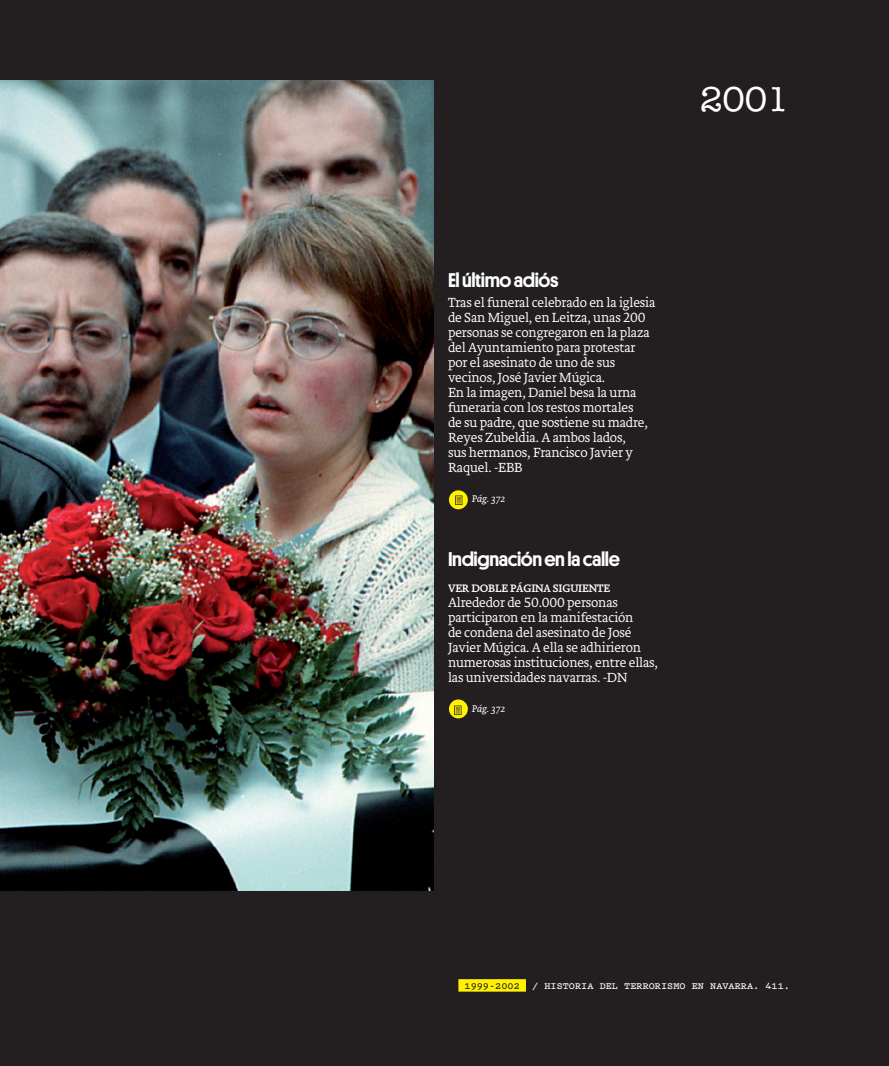
<style>
.page{position:relative;width:889px;height:1066px;background:#231f20}
.page>*{position:absolute;margin:0;border:0;box-sizing:border-box;transform-origin:0 0}
.t1{font:500 35px "American Typewriter";color:#fff}
.t2{font:500 20px "Platform";letter-spacing:-.02em;color:#fff}
.t3{font:200 13.75px/15px "Brioni Text Std";letter-spacing:-.015em;color:#fff}
.t4{font:11.25px "Brioni Text Std";letter-spacing:-.015em;color:#fff}
.t5{font:600 10px "Pitch";color:#fff}
.t6{font:italic 300 10px "Brioni Text Std";letter-spacing:-.005em;color:#fff}
.s1{color:#231f20}
</style>
<div class="page">
<img style="left:0;top:81px;width:434px;height:809px">
<svg style="left:449px;top:699px;width:19px;height:19px"></svg>
<svg style="left:449px;top:490px;width:19px;height:19px"></svg>
<div style="left:458px;top:979px;width:68px;height:13px;background:#fff101"></div>
<svg style="left:455px;top:495px;width:7px;height:10px"></svg>
<svg style="left:454px;top:705px;width:7px;height:10px"></svg>
<h1 class="t1" style="left:700px;top:80px;width:92px">2001</h1>
<h2 class="t2" style="left:448px;top:265px;width:112px">El último adiós</h2>
<p class="t3" style="left:448px;top:295px;width:209px">Tras el funeral celebrado en la iglesia de San Miguel, en Leitza, unas 200 personas se congregaron en la plaza del Ayuntamiento para protestar por el asesinato de uno de sus vecinos, José Javier Múgica.<br>En la imagen, Daniel besa la urna funeraria con los restos mortales<br>de su padre, que sostiene su madre,<br>Reyes Zubeldia. A ambos lados,<br>sus hermanos, Francisco Javier y<br>Raquel. -EBB</p>
<p class="t6" style="left:472px;top:492px;width:35px">Pág. 372</p>
<h2 class="t2" style="left:448px;top:545px;width:173px">Indignación en la calle</h2>
<p class="t4" style="left:448px;top:581px;width:164px">VER DOBLE PÁGINA SIGUIENTE</p>
<p class="t3" style="left:448px;top:595px;width:212px">Alrededor de 50.000 personas participaron en la manifestación<br>de condena del asesinato de José Javier Múgica. A ella se adhirieron numerosas instituciones, entre ellas, las universidades navarras. -DN</p>
<p class="t6" style="left:472px;top:702px;width:35px">Pág. 372</p>
<p class="t5" style="left:464px;top:979px;width:327px"><span class="s1">1999-2002</span> / HISTORIA DEL TERRORISMO EN NAVARRA. 411.</p>
</div>
